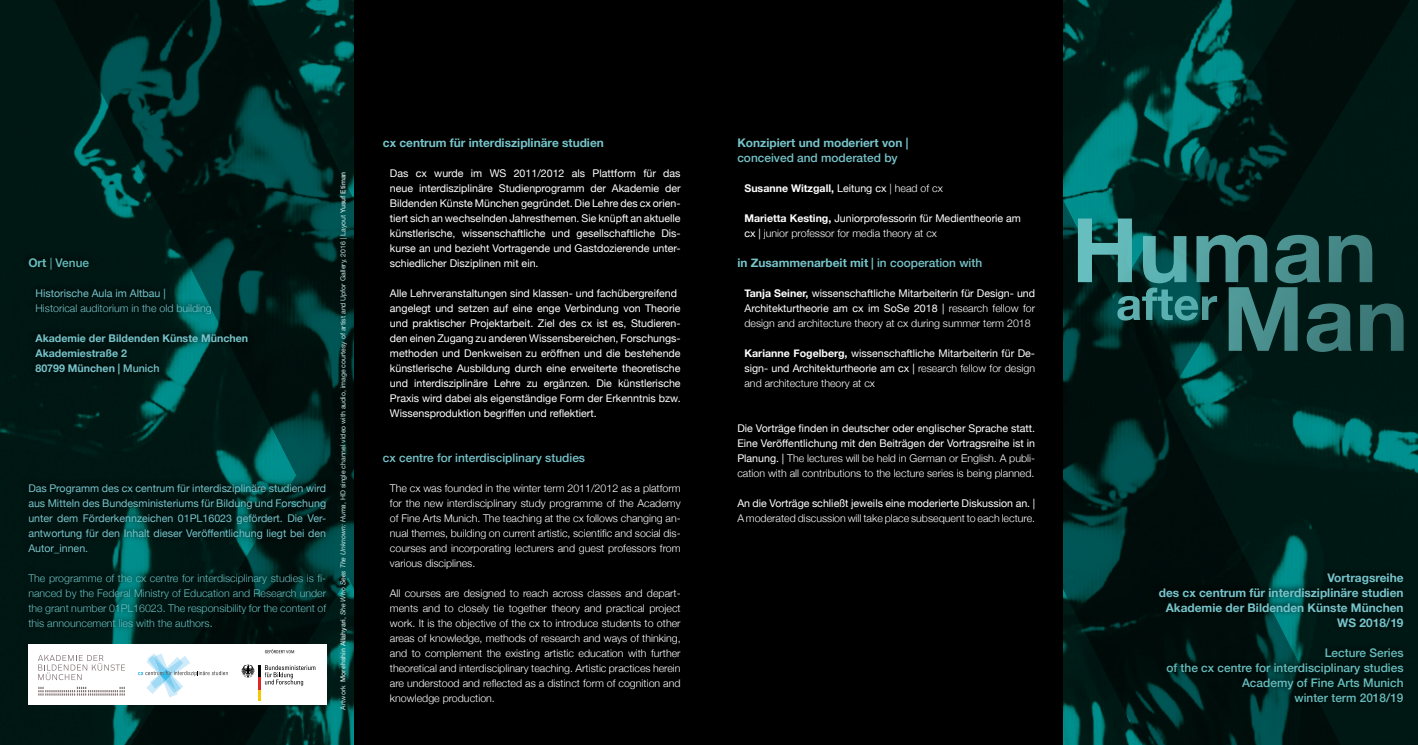
<style>
.page{position:relative;width:1418px;height:745px;background:#fff}
.page>*{position:absolute;margin:0;border:0;box-sizing:border-box;transform-origin:0 0}
.t1{font:700 11.88px/15px "Helvetica Neue";color:#76c4ca;text-align:right}
.t2{font:500 11.88px/15px "Helvetica Neue";color:#67bebe;text-align:right}
.t3{font:500 11.88px "Helvetica Neue";color:#76c4ca}
.t4{font:10.62px/15px "Helvetica Neue";color:#fff;text-align:justify}
.t5{font:300 10.62px/15px "Helvetica Neue";color:#fff;text-align:justify}
.t6{font:10.62px/15px "Helvetica Neue";color:#76c4ca;text-align:justify}
.t7{font:300 10.62px/15px "Helvetica Neue";color:#67bebe;text-align:justify}
.t8{font:700 10.62px/15px "Helvetica Neue";color:#76c4ca}
.t9{font:300 10.62px "Helvetica Neue";color:#76c4ca}
.t10{font:700 10.62px "Helvetica Neue";color:#fff}
.t11{font:6.88px "Helvetica Neue";color:#c7e6e4}
.s1{font-weight:700}
.s2{font-weight:400}
.s3{font-weight:500}
.s4{font-style:italic}
.s5{font-weight:300}
</style>
<div class="page">
<svg style="left:1063px;top:0;width:354px;height:744px;background:#002522"></svg>
<div style="left:0;top:0;width:42px;height:744px;background:#001814"></div>
<img style="left:42px;top:0;width:312px;height:744px">
<div style="left:354px;top:0;width:709px;height:744px;background:#000"></div>
<svg style="left:1151px;top:566px;width:257px;height:141px;background:#001b18"></svg>
<svg style="left:21px;top:250px;width:310px;height:382px;background:#00211e"></svg>
<div style="left:28px;top:643px;width:298px;height:60px;background:#fff"></div>
<svg style="left:241px;top:664px;width:74px;height:36px"></svg>
<svg style="left:265px;top:649px;width:29px;height:4px"></svg>
<svg style="left:138px;top:653px;width:90px;height:43px"></svg>
<svg style="left:38px;top:686px;width:87px;height:9px"></svg>
<svg style="left:38px;top:655px;width:87px;height:24px"></svg>
<svg style="left:1077px;top:218px;width:326px;height:134px;background:#1c4947"></svg>
<p class="t2" style="left:28px;top:254px;width:62px"><span class="s1">Ort</span> <span class="s2">|</span> Venue</p>
<p class="t6" style="left:35px;top:286px;width:132px">Historische Aula im Altbau |</p>
<p class="t9" style="left:35px;top:299px;width:178px">Historical auditorium in the old building</p>
<p class="t8" style="left:35px;top:331px;width:214px">Akademie der Bildenden Künste München<br>Akademiestraße 2<br>80799 München | <span class="s3">Munich</span></p>
<p class="t6" style="left:28px;top:481px;width:299px">Das Programm des cx centrum für interdisziplinäre studien wird aus Mitteln des Bundesministeriums für Bildung und Forschung unter dem Förderkennzeichen 01PL16023 gefördert. Die Ver&shy;antwortung für den Inhalt dieser Veröffentlichung liegt bei den Autor_innen.</p>
<p class="t7" style="left:28px;top:570px;width:299px">The programme of the cx centre for interdisciplinary studies is fi&shy;nanced by the Federal Ministry of Education and Research under the grant number 01PL16023. The responsibility for the content of this announcement lies with the authors.</p>
<p class="t11" style="left:338px;top:709px;width:539px;rotate:-90deg">Artwork <span class="s3">Morehshin Allahyari</span>, <span class="s4">She Who Sees The Unknown: Huma</span>, HD single channel video with audio, image courtesy of artist and Upfor Gallery, 2016 | Layout <span class="s3">Yusuf Etiman</span></p>
<p class="t1" style="left:383px;top:135px;width:222px">cx centrum für interdisziplinäre studien</p>
<p class="t4" style="left:390px;top:166px;width:292px">Das cx wurde im WS 2011/2012 als Plattform für das neue interdisziplinäre Studienprogramm der Akademie der Bildenden Künste München gegründet. Die Lehre des cx orien&shy;tiert sich an wechselnden Jahresthemen. Sie knüpft an aktuelle künstlerische, wissenschaftliche und gesellschaftliche Dis&shy;kurse an und bezieht Vortragende und Gastdozierende unter&shy;schiedlicher Disziplinen mit ein.</p>
<p class="t4" style="left:390px;top:286px;width:292px;text-align:left">Alle Lehrveranstaltungen sind klassen- und fachübergreifend angelegt und setzen auf eine enge Verbindung von Theorie und praktischer Projektarbeit. Ziel des cx ist es, Studieren&shy;den einen Zugang zu anderen Wissensbereichen, Forschungs&shy;methoden und Denkweisen zu eröffnen und die bestehende künstlerische Ausbildung durch eine erweiterte theoretische und interdisziplinäre Lehre zu ergänzen. Die künstlerische Praxis wird dabei als eigenständige Form der Erkenntnis bzw.<br>Wissensproduktion begriffen und reflektiert.</p>
<p class="t3" style="left:383px;top:448px;width:204px">cx centre for interdisciplinary studies</p>
<p class="t5" style="left:390px;top:480px;width:292px">The cx was founded in the winter term 2011/2012 as a platform for the new interdisciplinary study programme of the Academy of Fine Arts Munich. The teaching at the cx follows changing an&shy;nual themes, building on current artistic, scientific and social dis&shy;courses and incorporating lecturers and guest professors from various disciplines.</p>
<p class="t5" style="left:390px;top:585px;width:292px">All courses are designed to reach across classes and depart&shy;ments and to closely tie together theory and practical project work. It is the objective of the cx to introduce students to other areas of knowledge, methods of research and ways of thinking, and to complement the existing artistic education with further theoretical and interdisciplinary teaching. Artistic practices herein are understood and reflected as a distinct form of cognition and knowledge production.</p>
<p class="t1" style="left:737px;top:135px;width:173px">Konzipiert und moderiert von |</p>
<p class="t3" style="left:737px;top:148px;width:162px">conceived and moderated by</p>
<p class="t10" style="left:744px;top:179px;width:200px">Susanne Witzgall, <span class="s2">Leitung cx</span> <span class="s5">| head of cx</span></p>
<p class="t4" style="left:744px;top:211px;width:278px"><span class="s1">Marietta Kesting,</span> Juniorprofessorin für Medientheorie am cx | <span class="s5">junior professor for media theory at cx</span></p>
<p class="t1" style="left:737px;top:255px;width:246px">in Zusammenarbeit mit <span class="s3">| in cooperation with</span></p>
<p class="t4" style="left:744px;top:286px;width:292px"><span class="s1">Tanja Seiner,</span> wissenschaftliche Mitarbeiterin für Design- und Architekturtheorie am cx im SoSe 2018 | <span class="s5">research fellow for design and architecture theory at cx during summer term 2018</span></p>
<p class="t4" style="left:744px;top:346px;width:292px"><span class="s1">Karianne Fogelberg,</span> wissenschaftliche Mitarbeiterin für De&shy;sign- und Architekturtheorie am cx | <span class="s5">research fellow for design and architecture theory at cx</span></p>
<p class="t4" style="left:737px;top:421px;width:299px">Die Vorträge finden in deutscher oder englischer Sprache statt.<br>Eine Veröffentlichung mit den Beiträgen der Vortragsreihe ist in Planung. | <span class="s5">The lectures will be held in German or English. A publi&shy;cation with all contributions to the lecture series is being planned.</span></p>
<p class="t4" style="left:737px;top:496px;width:299px">An die Vorträge schließt jeweils eine moderierte Diskussion an. |</p>
<p class="t5" style="left:737px;top:510px;width:299px">A moderated discussion will take place subsequent to each lecture.</p>
<p class="t1" style="left:1158px;top:570px;width:246px">Vortragsreihe<br>des cx centrum für interdisziplinäre studien<br>Akademie der Bildenden Künste München<br>WS 2018/19</p>
<p class="t2" style="left:1166px;top:644px;width:238px">Lecture Series<br>of the cx centre for interdisciplinary studies<br>Academy of Fine Arts Munich<br>winter term 2018/19</p>
</div>
